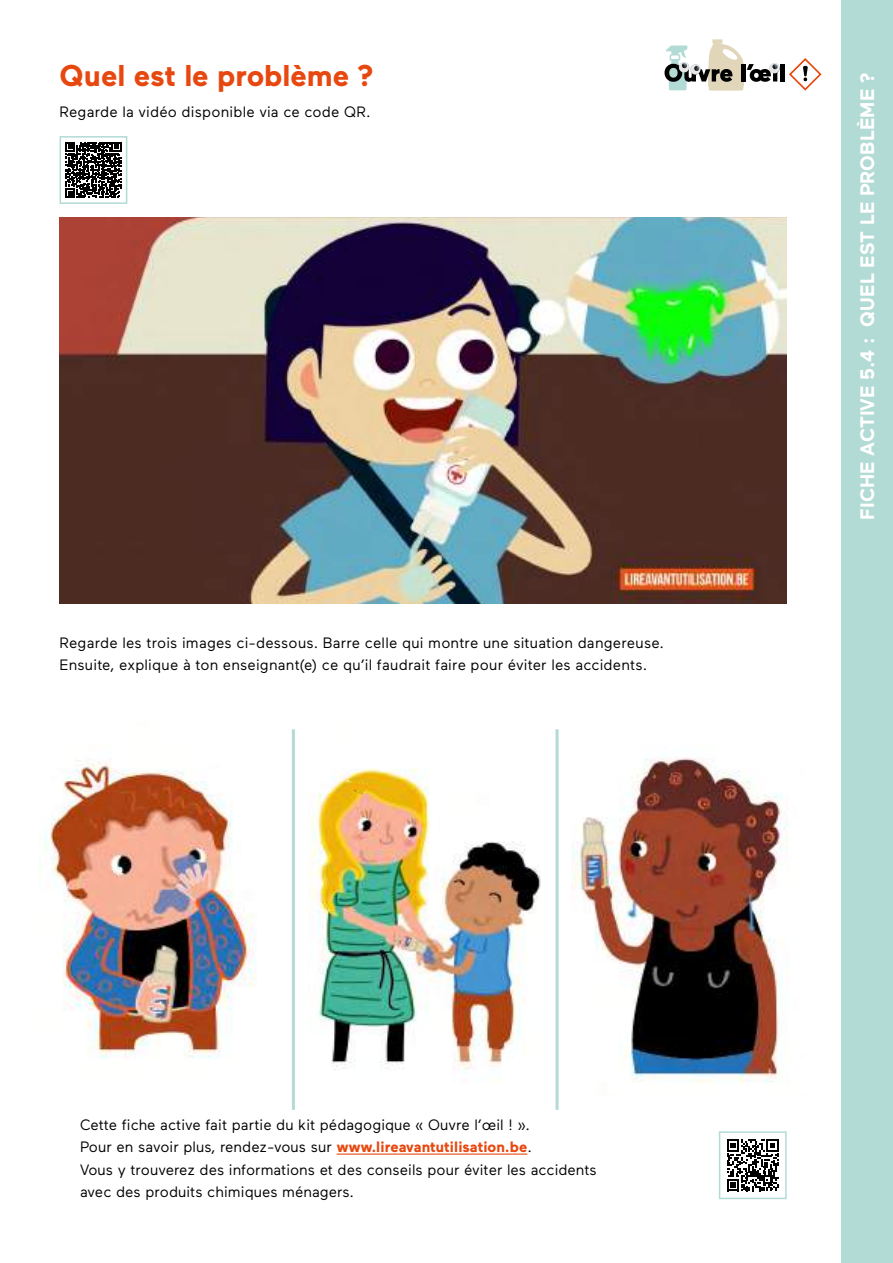
<style>
.page{position:relative;width:893px;height:1263px;background:#fff}
.page>*{position:absolute;margin:0;border:0;box-sizing:border-box;transform-origin:0 0}
.t1{font:700 30px "Maax";color:#e7480f}
.t2{font:700 19.5px "Maax";color:#fff}
.t3{font:15px/22.5px "Maax";color:#000}
.s1{font-weight:700;color:#e7480f}
</style>
<div class="page">
<div style="left:842px;top:0;width:51px;height:1263px;background:#b2dbd6"></div>
<img style="left:60px;top:217px;width:727px;height:387px">
<svg style="left:66px;top:142px;width:55px;height:56px"></svg>
<div style="left:60px;top:136px;width:67px;height:68px;border:2px solid #b2dbd6"></div>
<hr style="left:292px;top:729px;width:3px;height:381px;background:#b2dbd6">
<hr style="left:556px;top:729px;width:3px;height:381px;background:#b2dbd6">
<img style="left:39px;top:762px;width:218px;height:297px">
<img style="left:308px;top:768px;width:233px;height:302px">
<img style="left:572px;top:757px;width:216px;height:326px">
<svg style="left:789px;top:58px;width:32px;height:33px"></svg>
<hr style="left:780px;top:64px;width:4px;height:17px;background:#000">
<svg style="left:664px;top:39px;width:116px;height:52px"></svg>
<hr style="left:337px;top:1153px;width:190px;height:2px;background:#e7480f">
<svg style="left:727px;top:1139px;width:52px;height:52px"></svg>
<div style="left:719px;top:1131px;width:68px;height:68px;border:2px solid #b2dbd6"></div>
<img style="left:344px;top:779px;width:22px;height:16px">
<h1 class="t1" style="left:60px;top:60px;width:316px">Quel est le problème ?</h1>
<p class="t3" style="left:60px;top:101px;width:313px">Regarde la vidéo disponible via ce code QR.</p>
<p class="t3" style="left:60px;top:632px;width:606px">Regarde les trois images ci-dessous. Barre celle qui montre une situation dangereuse.<br>Ensuite, explique à ton enseignant(e) ce qu’il faudrait faire pour éviter les accidents.</p>
<p class="t3" style="left:80px;top:1113px;width:518px">Cette fiche active fait partie du kit pédagogique « Ouvre l’œil ! ».<br>Pour en savoir plus, rendez-vous sur <span class="s1">www.lireavantutilisation.be</span>.<br>Vous y trouverez des informations et des conseils pour éviter les accidents avec des produits chimiques ménagers.</p>
<h2 class="t2" style="left:857px;top:520px;width:449px;rotate:-90deg">FICHE ACTIVE 5.4 : QUEL EST LE PROBLÈME ?</h2>
</div>
